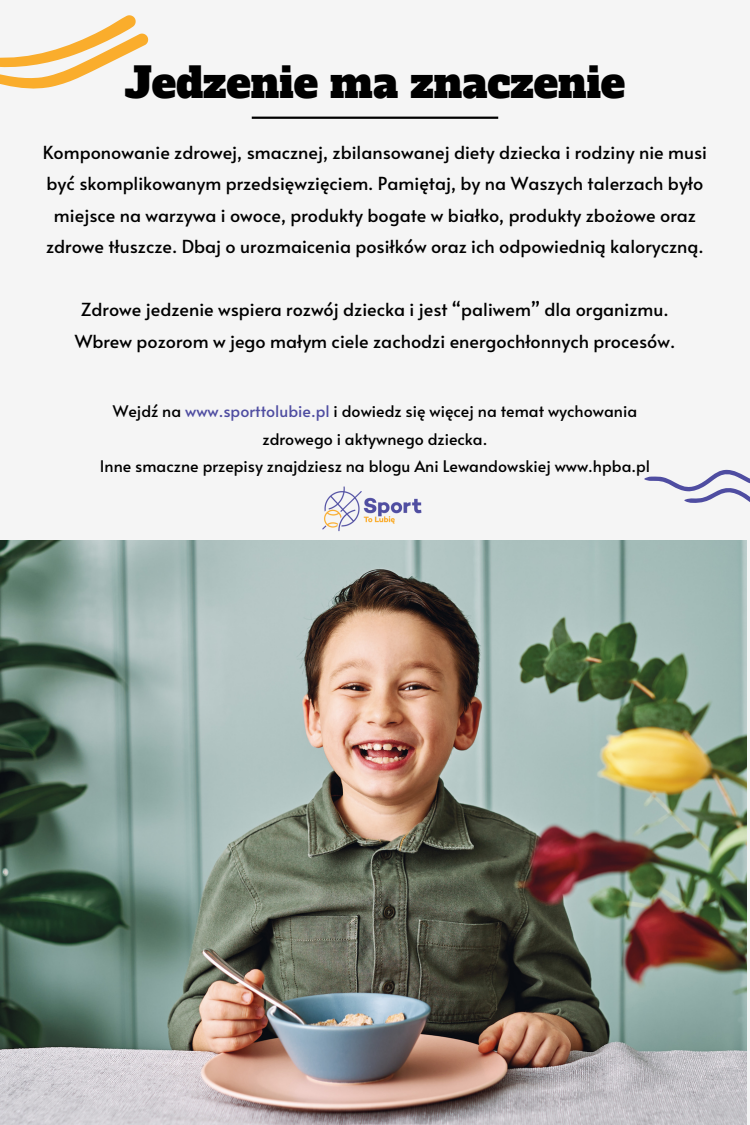
<style>
.page{position:relative;width:750px;height:1125px;background:#f5f5f5}
.page>*{position:absolute;margin:0;border:0;box-sizing:border-box;transform-origin:0 0}
.t1{font:41px "Alfa Slab One";color:#000}
.t2{font:18px/31.5px "Alata";color:#000;text-align:center}
.t3{font:16px "Alata";color:#000}
.s1{color:#4f4da1}
</style>
<div class="page">
<svg style="left:0;top:15px;width:148px;height:74px"></svg>
<img style="left:0;top:540px;width:747px;height:585px">
<hr style="left:252px;top:117px;width:246px;height:2px;background:#000">
<img style="left:322px;top:486px;width:100px;height:46px">
<svg style="left:644px;top:470px;width:106px;height:33px"></svg>
<h2 class="t1" style="left:125px;top:55px;width:502px">Jedzenie ma znaczenie</h2>
<h1 class="t2" style="left:43px;top:136px;width:666px">Komponowanie zdrowej, smacznej, zbilansowanej diety dziecka i rodziny nie musi być skomplikowanym przedsięwzięciem. Pamiętaj, by na Waszych talerzach było miejsce na warzywa i owoce, produkty bogate w białko, produkty zbożowe oraz zdrowe tłuszcze. Dbaj o urozmaicenia posiłków oraz ich odpowiednią kaloryczną.</h1>
<h2 class="t2" style="left:75px;top:293px;width:602px">Zdrowe jedzenie wspiera rozwój dziecka i jest “paliwem” dla organizmu.<br>Wbrew pozorom w jego małym ciele zachodzi energochłonnych procesów.</h2>
<p class="t3" style="left:113px;top:399px;width:526px">Wejdź na <span class="s1">www.sporttolubie.pl</span> i dowiedz się więcej na temat wychowania</p>
<p class="t3" style="left:263px;top:427px;width:226px">zdrowego i aktywnego dziecka.</p>
<p class="t3" style="left:100px;top:455px;width:552px">Inne smaczne przepisy znajdziesz na blogu Ani Lewandowskiej www.hpba.pl</p>
</div>
